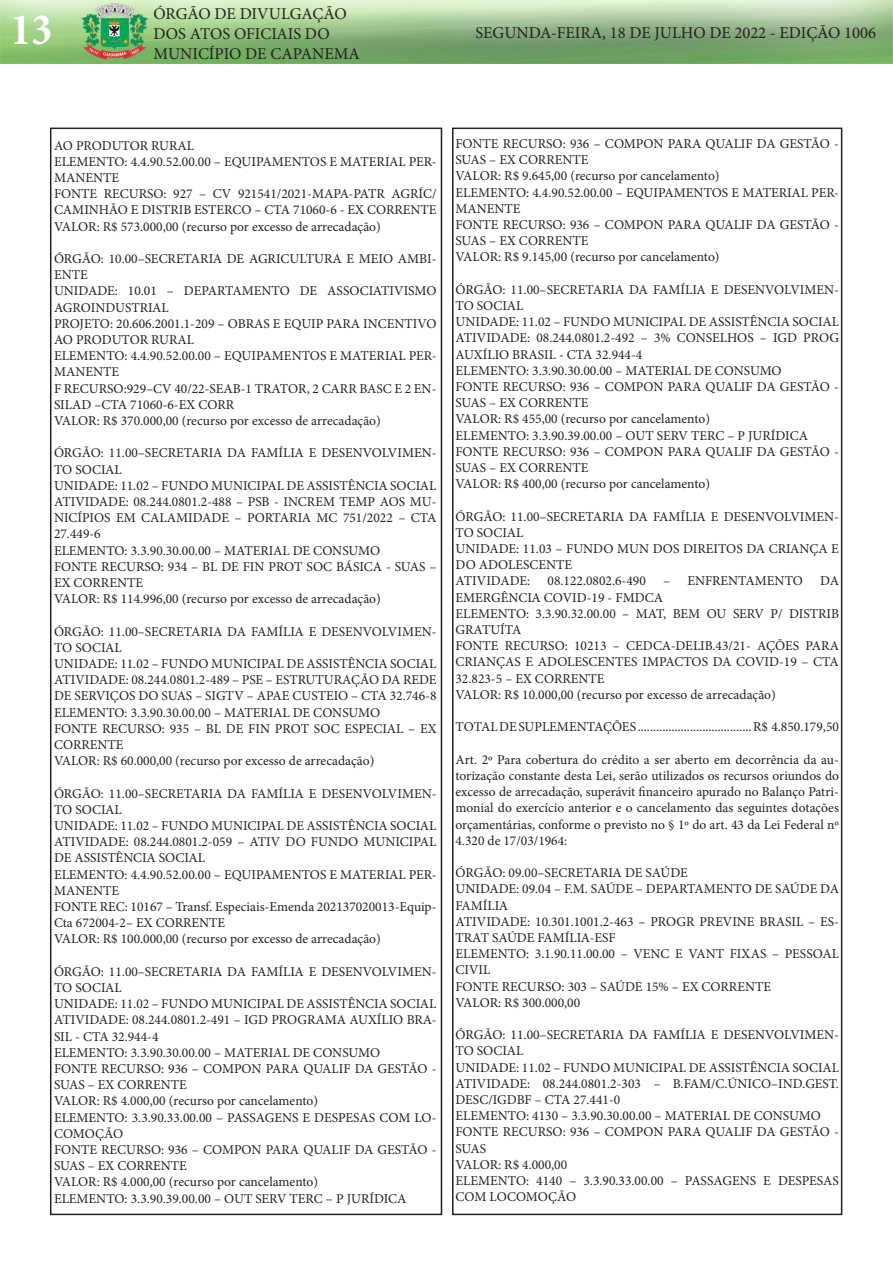
<style>
.page{position:relative;width:893px;height:1263px;background:#fff}
.page>*{position:absolute;margin:0;border:0;box-sizing:border-box;transform-origin:0 0}
.t1{font:700 condensed 45px "Minion Pro";color:#fff}
.t2{font:16.5px/19.8px "Minion Pro";color:#231f20}
.t3{font:13.5px/16.2px "Minion Pro";color:#231f20}
</style>
<div class="page">
<div style="left:50px;top:128px;width:392px;height:1087px;border:2px solid #231f20"></div>
<img style="left:0;top:0;width:893px;height:64px">
<div style="left:452px;top:128px;width:390px;height:1087px;border:2px solid #231f20"></div>
<h1 class="t1" style="left:11px;top:-1px;width:43px">13</h1>
<p class="t2" style="left:153px;top:4px;width:208px">ÓRGÃO DE DIVULGAÇÃO<br>DOS ATOS OFICIAIS DO<br>MUNICÍPIO DE CAPANEMA</p>
<p class="t2" style="left:476px;top:23px;width:402px">SEGUNDA-FEIRA, 18 DE JULHO DE 2022 - EDIÇÃO 1006</p>
<p class="t3" style="left:54px;top:137px;width:142px">AO PRODUTOR RURAL</p>
<p class="t3" style="left:54px;top:153px;width:384px">ELEMENTO: 4.4.90.52.00.00 – EQUIPAMENTOS E MATERIAL PER-<br>MANENTE</p>
<p class="t3" style="left:54px;top:186px;width:384px">FONTE RECURSO: 927 – CV 921541/2021-MAPA-PATR AGRÍC/<br>CAMINHÃO E DISTRIB ESTERCO – CTA 71060-6 - EX CORRENTE</p>
<p class="t3" style="left:54px;top:218px;width:328px">VALOR: R$ 573.000,00 (recurso por excesso de arrecadação)</p>
<p class="t3" style="left:54px;top:251px;width:384px">ÓRGÃO: 10.00–SECRETARIA DE AGRICULTURA E MEIO AMBI-<br>ENTE</p>
<p class="t3" style="left:54px;top:283px;width:384px">UNIDADE: 10.01 – DEPARTAMENTO DE ASSOCIATIVISMO<br>AGROINDUSTRIAL</p>
<p class="t3" style="left:54px;top:315px;width:384px">PROJETO: 20.606.2001.1-209 – OBRAS E EQUIP PARA INCENTIVO<br>AO PRODUTOR RURAL</p>
<p class="t3" style="left:54px;top:348px;width:384px">ELEMENTO: 4.4.90.52.00.00 – EQUIPAMENTOS E MATERIAL PER-<br>MANENTE</p>
<p class="t3" style="left:54px;top:380px;width:384px">F RECURSO:929–CV 40/22-SEAB-1 TRATOR, 2 CARR BASC E 2 EN-<br>SILAD –CTA 71060-6-EX CORR</p>
<p class="t3" style="left:54px;top:413px;width:328px">VALOR: R$ 370.000,00 (recurso por excesso de arrecadação)</p>
<p class="t3" style="left:54px;top:445px;width:384px">ÓRGÃO: 11.00–SECRETARIA DA FAMÍLIA E DESENVOLVIMEN-<br>TO SOCIAL</p>
<p class="t3" style="left:54px;top:477px;width:384px">UNIDADE: 11.02 – FUNDO MUNICIPAL DE ASSISTÊNCIA SOCIAL</p>
<p class="t3" style="left:54px;top:494px;width:384px;text-align:justify">ATIVIDADE: 08.244.0801.2-488 – PSB - INCREM TEMP AOS MU-NICÍPIOS EM CALAMIDADE – PORTARIA MC 751/2022 – CTA 27.449-6</p>
<p class="t3" style="left:54px;top:542px;width:328px">ELEMENTO: 3.3.90.30.00.00 – MATERIAL DE CONSUMO</p>
<p class="t3" style="left:54px;top:558px;width:384px">FONTE RECURSO: 934 – BL DE FIN PROT SOC BÁSICA - SUAS –<br>EX CORRENTE</p>
<p class="t3" style="left:54px;top:591px;width:328px">VALOR: R$ 114.996,00 (recurso por excesso de arrecadação)</p>
<p class="t3" style="left:54px;top:623px;width:384px">ÓRGÃO: 11.00–SECRETARIA DA FAMÍLIA E DESENVOLVIMEN-<br>TO SOCIAL</p>
<p class="t3" style="left:54px;top:656px;width:384px">UNIDADE: 11.02 – FUNDO MUNICIPAL DE ASSISTÊNCIA SOCIAL</p>
<p class="t3" style="left:54px;top:672px;width:384px">ATIVIDADE: 08.244.0801.2-489 – PSE – ESTRUTURAÇÃO DA REDE<br>DE SERVIÇOS DO SUAS – SIGTV – APAE CUSTEIO – CTA 32.746-8</p>
<p class="t3" style="left:54px;top:704px;width:328px">ELEMENTO: 3.3.90.30.00.00 – MATERIAL DE CONSUMO</p>
<p class="t3" style="left:54px;top:720px;width:384px">FONTE RECURSO: 935 – BL DE FIN PROT SOC ESPECIAL – EX<br>CORRENTE</p>
<p class="t3" style="left:54px;top:753px;width:322px">VALOR: R$ 60.000,00 (recurso por excesso de arrecadação)</p>
<p class="t3" style="left:54px;top:785px;width:384px">ÓRGÃO: 11.00–SECRETARIA DA FAMÍLIA E DESENVOLVIMEN-<br>TO SOCIAL</p>
<p class="t3" style="left:54px;top:818px;width:384px">UNIDADE: 11.02 – FUNDO MUNICIPAL DE ASSISTÊNCIA SOCIAL</p>
<p class="t3" style="left:54px;top:834px;width:384px">ATIVIDADE: 08.244.0801.2-059 – ATIV DO FUNDO MUNICIPAL<br>DE ASSISTÊNCIA SOCIAL</p>
<p class="t3" style="left:54px;top:866px;width:384px">ELEMENTO: 4.4.90.52.00.00 – EQUIPAMENTOS E MATERIAL PER-<br>MANENTE</p>
<p class="t3" style="left:54px;top:899px;width:384px">FONTE REC: 10167 – Transf. Especiais-Emenda 202137020013-Equip-<br>Cta 672004-2– EX CORRENTE</p>
<p class="t3" style="left:54px;top:931px;width:328px">VALOR: R$ 100.000,00 (recurso por excesso de arrecadação)</p>
<p class="t3" style="left:54px;top:963px;width:384px">ÓRGÃO: 11.00–SECRETARIA DA FAMÍLIA E DESENVOLVIMEN-<br>TO SOCIAL</p>
<p class="t3" style="left:54px;top:996px;width:384px">UNIDADE: 11.02 – FUNDO MUNICIPAL DE ASSISTÊNCIA SOCIAL</p>
<p class="t3" style="left:54px;top:1012px;width:384px">ATIVIDADE: 08.244.0801.2-491 – IGD PROGRAMA AUXÍLIO BRA-<br>SIL - CTA 32.944-4</p>
<p class="t3" style="left:54px;top:1044px;width:328px">ELEMENTO: 3.3.90.30.00.00 – MATERIAL DE CONSUMO</p>
<p class="t3" style="left:54px;top:1061px;width:384px">FONTE RECURSO: 936 – COMPON PARA QUALIF DA GESTÃO -<br>SUAS – EX CORRENTE</p>
<p class="t3" style="left:54px;top:1093px;width:266px">VALOR: R$ 4.000,00 (recurso por cancelamento)</p>
<p class="t3" style="left:54px;top:1109px;width:384px">ELEMENTO: 3.3.90.33.00.00 – PASSAGENS E DESPESAS COM LO-<br>COMOÇÃO</p>
<p class="t3" style="left:54px;top:1142px;width:384px">FONTE RECURSO: 936 – COMPON PARA QUALIF DA GESTÃO -<br>SUAS – EX CORRENTE</p>
<p class="t3" style="left:54px;top:1174px;width:266px">VALOR: R$ 4.000,00 (recurso por cancelamento)</p>
<p class="t3" style="left:54px;top:1190px;width:354px">ELEMENTO: 3.3.90.39.00.00 – OUT SERV TERC – P JURÍDICA</p>
<p class="t3" style="left:455px;top:136px;width:385px">FONTE RECURSO: 936 – COMPON PARA QUALIF DA GESTÃO -<br>SUAS – EX CORRENTE</p>
<p class="t3" style="left:455px;top:168px;width:266px">VALOR: R$ 9.645,00 (recurso por cancelamento)</p>
<p class="t3" style="left:455px;top:184px;width:385px">ELEMENTO: 4.4.90.52.00.00 – EQUIPAMENTOS E MATERIAL PER-<br>MANENTE</p>
<p class="t3" style="left:455px;top:217px;width:385px">FONTE RECURSO: 936 – COMPON PARA QUALIF DA GESTÃO -<br>SUAS – EX CORRENTE</p>
<p class="t3" style="left:455px;top:249px;width:266px">VALOR: R$ 9.145,00 (recurso por cancelamento)</p>
<p class="t3" style="left:455px;top:281px;width:385px">ÓRGÃO: 11.00–SECRETARIA DA FAMÍLIA E DESENVOLVIMEN-<br>TO SOCIAL</p>
<p class="t3" style="left:455px;top:314px;width:385px">UNIDADE: 11.02 – FUNDO MUNICIPAL DE ASSISTÊNCIA SOCIAL</p>
<p class="t3" style="left:455px;top:330px;width:385px">ATIVIDADE: 08.244.0801.2-492 – 3% CONSELHOS – IGD PROG<br>AUXÍLIO BRASIL - CTA 32.944-4</p>
<p class="t3" style="left:455px;top:362px;width:328px">ELEMENTO: 3.3.90.30.00.00 – MATERIAL DE CONSUMO</p>
<p class="t3" style="left:455px;top:379px;width:385px">FONTE RECURSO: 936 – COMPON PARA QUALIF DA GESTÃO -<br>SUAS – EX CORRENTE</p>
<p class="t3" style="left:455px;top:411px;width:256px">VALOR: R$ 455,00 (recurso por cancelamento)</p>
<p class="t3" style="left:455px;top:427px;width:354px">ELEMENTO: 3.3.90.39.00.00 – OUT SERV TERC – P JURÍDICA</p>
<p class="t3" style="left:455px;top:443px;width:385px">FONTE RECURSO: 936 – COMPON PARA QUALIF DA GESTÃO -<br>SUAS – EX CORRENTE</p>
<p class="t3" style="left:455px;top:476px;width:256px">VALOR: R$ 400,00 (recurso por cancelamento)</p>
<p class="t3" style="left:455px;top:508px;width:385px">ÓRGÃO: 11.00–SECRETARIA DA FAMÍLIA E DESENVOLVIMEN-<br>TO SOCIAL</p>
<p class="t3" style="left:455px;top:541px;width:385px">UNIDADE: 11.03 – FUNDO MUN DOS DIREITOS DA CRIANÇA E<br>DO ADOLESCENTE</p>
<p class="t3" style="left:455px;top:573px;width:76px">ATIVIDADE:</p>
<p class="t3" style="left:547px;top:573px;width:100px">08.122.0802.6-490</p>
<p class="t3" style="left:663px;top:573px;width:141px">– ENFRENTAMENTO</p>
<p class="t3" style="left:820px;top:573px;width:20px">DA</p>
<p class="t3" style="left:455px;top:589px;width:209px">EMERGÊNCIA COVID-19 - FMDCA</p>
<p class="t3" style="left:455px;top:605px;width:385px">ELEMENTO: 3.3.90.32.00.00 – MAT, BEM OU SERV P/ DISTRIB<br>GRATUÍTA</p>
<p class="t3" style="left:455px;top:638px;width:385px;text-align:justify">FONTE RECURSO: 10213 – CEDCA-DELIB.43/21- AÇÕES PARA CRIANÇAS E ADOLESCENTES IMPACTOS DA COVID-19 – CTA 32.823-5 – EX CORRENTE</p>
<p class="t3" style="left:455px;top:686px;width:322px">VALOR: R$ 10.000,00 (recurso por excesso de arrecadação)</p>
<p class="t3" style="left:455px;top:719px;width:385px">TOTAL DE SUPLEMENTAÇÕES ..................................... R$ 4.850.179,50</p>
<p class="t3" style="left:455px;top:751px;width:385px;text-align:justify">Art. 2º Para cobertura do crédito a ser aberto em decorrência da au&shy;torização constante desta Lei, serão utilizados os recursos oriundos do excesso de arrecadação, superávit financeiro apurado no Balanço Patri&shy;monial do exercício anterior e o cancelamento das seguintes dotações orçamentárias, conforme o previsto no § 1º do art. 43 da Lei Federal nº 4.320 de 17/03/1964:</p>
<p class="t3" style="left:455px;top:865px;width:234px">ÓRGÃO: 09.00–SECRETARIA DE SAÚDE</p>
<p class="t3" style="left:455px;top:881px;width:385px">UNIDADE: 09.04 – F.M. SAÚDE – DEPARTAMENTO DE SAÚDE DA<br>FAMÍLIA</p>
<p class="t3" style="left:455px;top:913px;width:385px">ATIVIDADE: 10.301.1001.2-463 – PROGR PREVINE BRASIL – ES-<br>TRAT SAÚDE FAMÍLIA-ESF</p>
<p class="t3" style="left:455px;top:946px;width:385px">ELEMENTO: 3.1.90.11.00.00 – VENC E VANT FIXAS – PESSOAL<br>CIVIL</p>
<p class="t3" style="left:455px;top:978px;width:317px">FONTE RECURSO: 303 – SAÚDE 15% – EX CORRENTE</p>
<p class="t3" style="left:455px;top:994px;width:126px">VALOR: R$ 300.000,00</p>
<p class="t3" style="left:455px;top:1027px;width:385px">ÓRGÃO: 11.00–SECRETARIA DA FAMÍLIA E DESENVOLVIMEN-<br>TO SOCIAL</p>
<p class="t3" style="left:455px;top:1059px;width:385px">UNIDADE: 11.02 – FUNDO MUNICIPAL DE ASSISTÊNCIA SOCIAL</p>
<p class="t3" style="left:455px;top:1075px;width:385px">ATIVIDADE: 08.244.0801.2-303 – B.FAM/C.ÚNICO–IND.GEST.<br>DESC/IGDBF – CTA 27.441-0</p>
<p class="t3" style="left:455px;top:1108px;width:367px">ELEMENTO: 4130 – 3.3.90.30.00.00 – MATERIAL DE CONSUMO</p>
<p class="t3" style="left:455px;top:1124px;width:385px">FONTE RECURSO: 936 – COMPON PARA QUALIF DA GESTÃO -<br>SUAS</p>
<p class="t3" style="left:455px;top:1156px;width:113px">VALOR: R$ 4.000,00</p>
<p class="t3" style="left:455px;top:1172px;width:385px">ELEMENTO: 4140 – 3.3.90.33.00.00 – PASSAGENS E DESPESAS<br>COM LOCOMOÇÃO</p>
</div>
